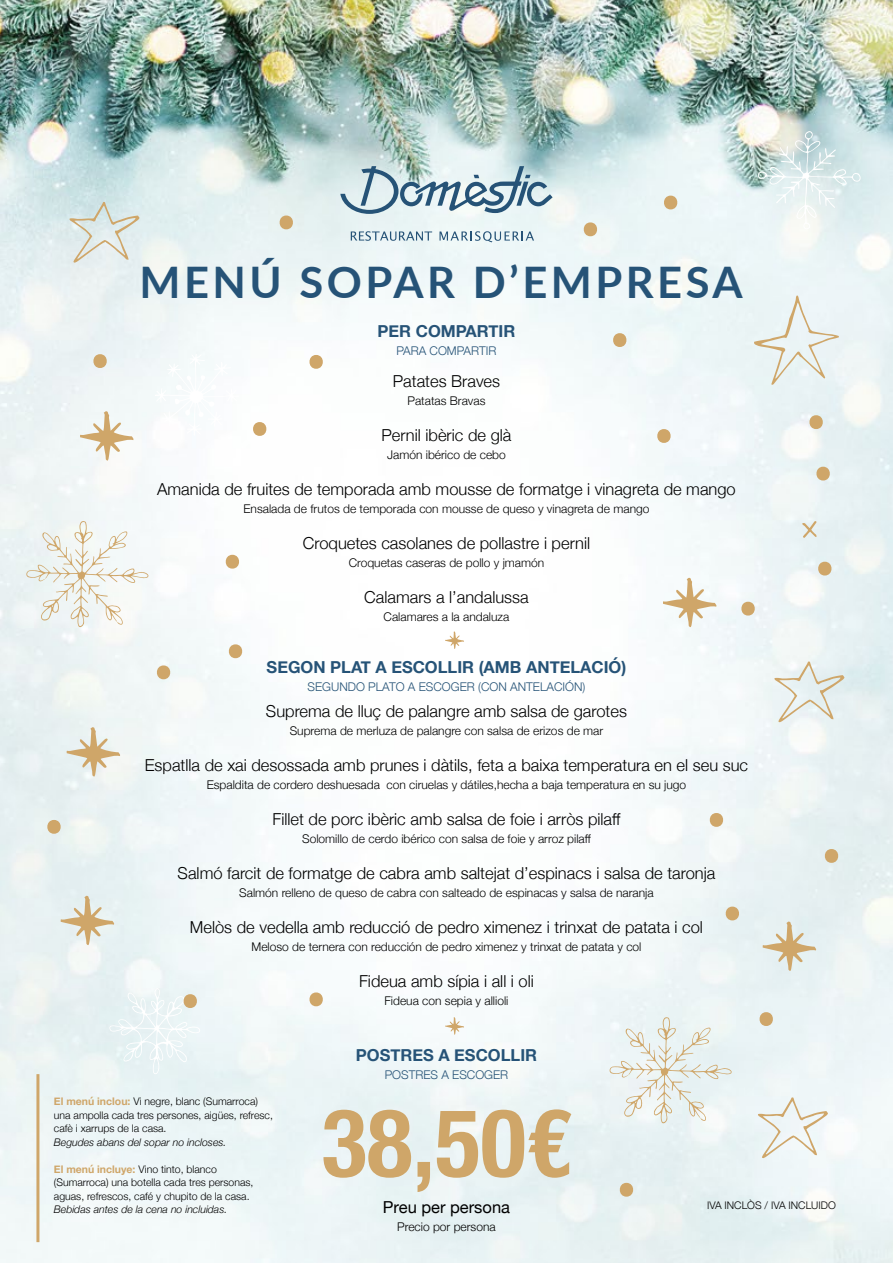
<style>
.page{position:relative;width:893px;height:1263px;background:#fff}
.page>*{position:absolute;margin:0;border:0;box-sizing:border-box;transform-origin:0 0}
.t1{font:700 condensed 94.65px "Helvetica Neue";color:#cfa669}
.t2{font:700 43.5px "Lato";letter-spacing:.08em;color:#265377}
.t3{font:300 16.5px "Helvetica Neue";color:#000}
.t4{font:700 16.5px "Helvetica Neue";color:#265377}
.t5{font:16.5px "Helvetica Neue";color:#000}
.t6{font:300 12px "Helvetica Neue";color:#000}
.t7{font:300 12px "Helvetica Neue";color:#265377}
.t8{font:300 10.5px/13.5px "Helvetica Neue";color:#000}
.t9{font:italic 300 10.5px "Helvetica Neue";color:#000}
.s1{font-weight:700;color:#cfa669}
</style>
<div class="page">
<img style="left:0;top:0;width:893px;height:1263px">
<svg style="left:340px;top:166px;width:213px;height:48px;background:#b1c6cf"></svg>
<svg style="left:439px;top:231px;width:95px;height:11px"></svg>
<svg style="left:351px;top:231px;width:81px;height:10px"></svg>
<hr style="left:36px;top:1074px;width:3px;height:168px;background:#cfa669">
<svg style="left:609px;top:1017px;width:123px;height:107px"></svg>
<svg style="left:155px;top:354px;width:84px;height:82px"></svg>
<svg style="left:757px;top:131px;width:104px;height:98px"></svg>
<svg style="left:663px;top:577px;width:53px;height:50px"></svg>
<svg style="left:80px;top:411px;width:54px;height:50px"></svg>
<svg style="left:445px;top:631px;width:19px;height:18px"></svg>
<svg style="left:445px;top:1017px;width:19px;height:18px"></svg>
<svg style="left:67px;top:727px;width:53px;height:49px"></svg>
<svg style="left:763px;top:921px;width:53px;height:50px;background:#dfdccd"></svg>
<svg style="left:753px;top:295px;width:86px;height:90px;background:#e8ede9"></svg>
<svg style="left:774px;top:661px;width:70px;height:61px;background:#e5e8e3"></svg>
<svg style="left:69px;top:202px;width:70px;height:61px;background:#dce2dd"></svg>
<svg style="left:758px;top:1097px;width:70px;height:61px"></svg>
<svg style="left:802px;top:521px;width:15px;height:17px"></svg>
<svg style="left:814px;top:467px;width:18px;height:13px"></svg>
<svg style="left:707px;top:813px;width:18px;height:14px"></svg>
<svg style="left:723px;top:906px;width:18px;height:14px"></svg>
<svg style="left:739px;top:602px;width:18px;height:13px"></svg>
<svg style="left:757px;top:1012px;width:18px;height:14px"></svg>
<svg style="left:251px;top:422px;width:18px;height:14px"></svg>
<svg style="left:816px;top:562px;width:18px;height:13px"></svg>
<svg style="left:227px;top:644px;width:17px;height:14px"></svg>
<svg style="left:823px;top:849px;width:17px;height:14px"></svg>
<svg style="left:581px;top:222px;width:18px;height:14px"></svg>
<svg style="left:655px;top:429px;width:18px;height:14px"></svg>
<svg style="left:611px;top:333px;width:18px;height:14px"></svg>
<svg style="left:807px;top:415px;width:18px;height:14px"></svg>
<svg style="left:662px;top:196px;width:18px;height:13px"></svg>
<svg style="left:223px;top:555px;width:18px;height:14px"></svg>
<svg style="left:91px;top:354px;width:18px;height:14px"></svg>
<svg style="left:155px;top:665px;width:17px;height:14px"></svg>
<svg style="left:45px;top:820px;width:18px;height:14px"></svg>
<svg style="left:277px;top:216px;width:18px;height:13px"></svg>
<svg style="left:307px;top:355px;width:18px;height:14px"></svg>
<svg style="left:307px;top:992px;width:18px;height:14px"></svg>
<svg style="left:617px;top:1183px;width:18px;height:14px"></svg>
<svg style="left:26px;top:521px;width:123px;height:106px"></svg>
<svg style="left:61px;top:895px;width:53px;height:50px;background:#e0ddcd"></svg>
<svg style="left:109px;top:988px;width:91px;height:86px"></svg>
<h2 class="t2" style="left:140px;top:250px;width:605px">MENÚ SOPAR D’EMPRESA</h2>
<h3 class="t4" style="left:378px;top:318px;width:139px">PER COMPARTIR</h3>
<p class="t7" style="left:396px;top:341px;width:101px">PARA COMPARTIR</p>
<h3 class="t3" style="left:393px;top:367px;width:109px">Patates Braves</h3>
<p class="t6" style="left:407px;top:391px;width:80px">Patatas Bravas</p>
<h3 class="t3" style="left:382px;top:421px;width:131px">Pernil ibèric de glà</h3>
<p class="t6" style="left:387px;top:445px;width:120px">Jamón ibérico de cebo</p>
<h3 class="t3" style="left:157px;top:475px;width:580px">Amanida de fruites de temporada amb mousse de formatge i vinagreta de mango</h3>
<p class="t6" style="left:244px;top:499px;width:407px">Ensalada de frutos de temporada con mousse de queso y vinagreta de mango</p>
<h3 class="t3" style="left:303px;top:529px;width:289px">Croquetes casolanes de pollastre i pernil</h3>
<p class="t6" style="left:349px;top:553px;width:197px">Croquetas caseras de pollo y jmamón</p>
<h3 class="t3" style="left:364px;top:583px;width:166px">Calamars a l’andalussa</h3>
<p class="t6" style="left:384px;top:607px;width:127px">Calamares a la andaluza</p>
<h3 class="t4" style="left:267px;top:654px;width:361px">SEGON PLAT A ESCOLLIR (AMB ANTELACIÓ)</h3>
<p class="t7" style="left:308px;top:677px;width:279px">SEGUNDO PLATO A ESCOGER (CON ANTELACIÓN)</p>
<h3 class="t3" style="left:266px;top:698px;width:363px">Suprema de lluç de palangre amb salsa de garotes</h3>
<p class="t6" style="left:290px;top:721px;width:315px">Suprema de merluza de palangre con salsa de erizos de mar</p>
<h3 class="t3" style="left:145px;top:752px;width:605px">Espatlla de xai desossada amb prunes i dàtils, feta a baixa temperatura en el seu suc</h3>
<p class="t6" style="left:207px;top:775px;width:481px">Espaldita de cordero deshuesada con ciruelas y dátiles,hecha a baja temperatura en su jugo</p>
<h3 class="t3" style="left:273px;top:806px;width:350px">Fillet de porc ibèric amb salsa de foie i arròs pilaff</h3>
<p class="t6" style="left:302px;top:829px;width:290px">Solomillo de cerdo ibérico con salsa de foie y arroz pilaff</p>
<h3 class="t3" style="left:178px;top:860px;width:539px">Salmó farcit de formatge de cabra amb saltejat d’espinacs i salsa de taronja</h3>
<p class="t6" style="left:239px;top:883px;width:416px">Salmón relleno de queso de cabra con salteado de espinacas y salsa de naranja</p>
<h3 class="t3" style="left:190px;top:914px;width:514px">Melòs de vedella amb reducció de pedro ximenez i trinxat de patata i col</h3>
<p class="t6" style="left:251px;top:937px;width:391px">Meloso de ternera con reducción de pedro ximenez y trinxat de patata y col</p>
<h3 class="t3" style="left:359px;top:968px;width:176px">Fideua amb sípia i all i oli</h3>
<p class="t6" style="left:384px;top:991px;width:126px">Fideua con sepia y allioli</p>
<p class="t8" style="left:54px;top:1094px;width:221px"><span class="s1">El menú inclou:</span> Vi negre, blanc (Sumarroca) una ampolla cada tres persones, aigües, refresc, cafè i xarrups de la casa.</p>
<p class="t9" style="left:54px;top:1133px;width:174px">Begudes abans del sopar no incloses.</p>
<p class="t8" style="left:54px;top:1161px;width:201px"><span class="s1">El menú incluye:</span> Vino tinto, blanco (Sumarroca) una botella cada tres personas, aguas, refrescos, café y chupito de la casa.</p>
<p class="t9" style="left:54px;top:1201px;width:175px">Bebidas antes de la cena no incluidas.</p>
<h3 class="t4" style="left:356px;top:1042px;width:183px">POSTRES A ESCOLLIR</h3>
<p class="t7" style="left:385px;top:1065px;width:125px">POSTRES A ESCOGER</p>
<h1 class="t1" style="left:322px;top:1064px;width:251px">38,50€</h1>
<h3 class="t5" style="left:383px;top:1195px;width:129px">Preu per persona</h3>
<p class="t6" style="left:397px;top:1216px;width:100px">Precio por persona</p>
<p class="t8" style="left:707px;top:1198px;width:130px">IVA INCLÒS / IVA INCLUIDO</p>
</div>
